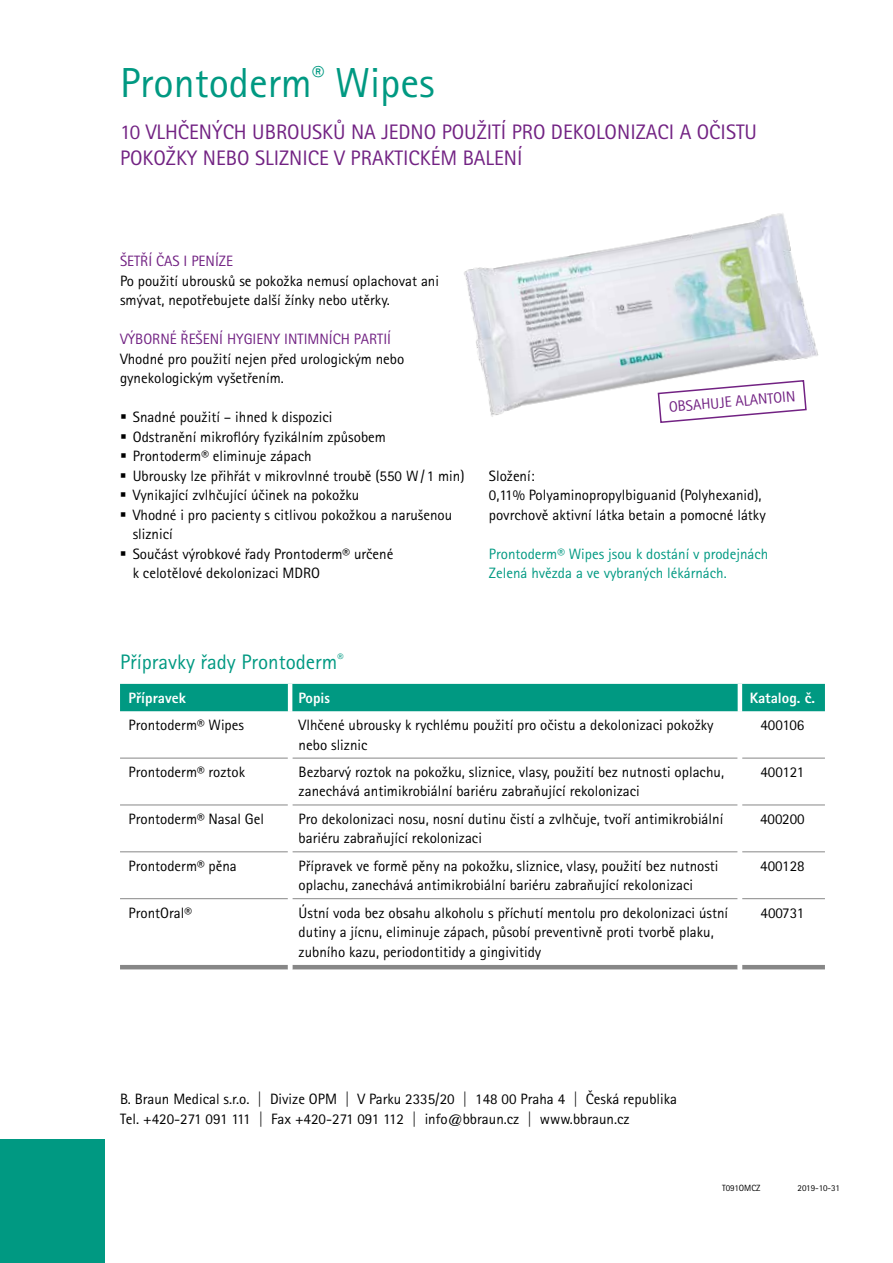
<style>
.page{position:relative;width:893px;height:1263px;background:#fff}
.page>*{position:absolute;margin:0;border:0;box-sizing:border-box;transform-origin:0 0}
.t1{font:42px "Rotis Sans Serif Pro";color:#009982}
.t2{font:21px/25.2px "Rotis Sans Serif Pro";color:#722283}
.t3{font:21px "Rotis Sans Serif Pro";color:#009982}
.t4{font:15px/19.5px "Rotis Sans Serif Pro";color:#000}
.t5{font:15px/19.5px "Rotis Sans Serif Pro";color:#009982}
.t6{font:15px "Rotis Sans Serif Pro";color:#722283}
.t7{font:800 15px "Rotis Sans Serif Pro";color:#fff}
.t8{font:9px "Rotis Sans Serif Pro";color:#000}
</style>
<div class="page">
<div style="left:0;top:1140px;width:104px;height:123px;background:#009982"></div>
<img style="left:464px;top:213px;width:354px;height:204px">
<svg style="left:657px;top:379px;width:150px;height:44px"></svg>
<div style="left:120px;top:684px;width:705px;height:27px;background:#009982"></div>
<hr style="left:120px;top:758px;width:168px;height:1px;background:#878787">
<hr style="left:292px;top:758px;width:446px;height:1px;background:#878787">
<hr style="left:742px;top:758px;width:83px;height:1px;background:#878787">
<hr style="left:120px;top:804px;width:168px;height:1px;background:#878787">
<hr style="left:292px;top:804px;width:446px;height:1px;background:#878787">
<hr style="left:742px;top:804px;width:83px;height:1px;background:#878787">
<hr style="left:120px;top:851px;width:168px;height:1px;background:#878787">
<hr style="left:292px;top:851px;width:446px;height:1px;background:#878787">
<hr style="left:742px;top:851px;width:83px;height:1px;background:#878787">
<hr style="left:120px;top:898px;width:168px;height:1px;background:#878787">
<hr style="left:292px;top:898px;width:446px;height:1px;background:#878787">
<hr style="left:742px;top:898px;width:83px;height:1px;background:#878787">
<hr style="left:120px;top:965px;width:168px;height:4px;background:#878787">
<hr style="left:292px;top:965px;width:446px;height:4px;background:#878787">
<hr style="left:742px;top:965px;width:83px;height:4px;background:#878787">
<hr style="left:288px;top:684px;width:4px;height:27px;background:#fff">
<hr style="left:738px;top:684px;width:4px;height:27px;background:#fff">
<h1 class="t1" style="left:120px;top:58px;width:316px">Prontoderm<sup>®</sup> Wipes</h1>
<h2 class="t2" style="left:120px;top:120px;width:639px">10 VLHČENÝCH UBROUSKŮ NA JEDNO POUŽITÍ PRO DEKOLONIZACI A OČISTU<br>POKOŽKY NEBO SLIZNICE V PRAKTICKÉM BALENÍ</h2>
<p class="t6" style="left:120px;top:252px;width:115px">ŠETŘÍ ČAS I PENÍZE</p>
<p class="t4" style="left:120px;top:271px;width:321px">Po použití ubrousků se pokožka nemusí oplachovat ani smývat, nepotřebujete další žínky nebo utěrky.</p>
<p class="t6" style="left:120px;top:330px;width:273px">VÝBORNÉ ŘEŠENÍ HYGIENY INTIMNÍCH PARTIÍ</p>
<p class="t4" style="left:120px;top:349px;width:286px">Vhodné pro použití nejen před urologickým nebo gynekologickým vyšetřením.</p>
<p class="t4" style="left:133px;top:408px;width:333px">Snadné použití – ihned k dispozici<br>Odstranění mikroflóry fyzikálním způsobem Prontoderm® eliminuje zápach<br>Ubrousky lze přihřát v mikrovlnné troubě (550 W/ 1 min)<br>Vynikající zvlhčující účinek na pokožku<br>Vhodné i pro pacienty s citlivou pokožkou a narušenou sliznicí<br>Součást výrobkové řady Prontoderm® určené<br>k celotělové dekolonizaci MDRO</p>
<p class="t6" style="left:668px;top:398px;width:128px;rotate:-5deg">OBSAHUJE ALANTOIN</p>
<p class="t4" style="left:489px;top:466px;width:278px">Složení:<br>0,11% Polyaminopropylbiguanid (Polyhexanid), povrchově aktivní látka betain a pomocné látky</p>
<p class="t5" style="left:489px;top:544px;width:281px">Prontoderm® Wipes jsou k dostání v prodejnách<br>Zelená hvězda a ve vybraných lékárnách.</p>
<h2 class="t3" style="left:120px;top:650px;width:225px">Přípravky řady Prontoderm<sup>®</sup></h2>
<p class="t7" style="left:129px;top:688px;width:59px">Přípravek</p>
<p class="t7" style="left:299px;top:688px;width:33px">Popis</p>
<p class="t7" style="left:750px;top:688px;width:67px">Katalog. č.</p>
<p class="t4" style="left:129px;top:715px;width:117px">Prontoderm® Wipes</p>
<p class="t4" style="left:299px;top:715px;width:416px">Vlhčené ubrousky k rychlému použití pro očistu a dekolonizaci pokožky nebo sliznic</p>
<p class="t4" style="left:760px;top:715px;width:45px">400106</p>
<p class="t4" style="left:129px;top:762px;width:118px">Prontoderm® roztok</p>
<p class="t4" style="left:299px;top:762px;width:427px">Bezbarvý roztok na pokožku, sliznice, vlasy, použití bez nutnosti oplachu, zanechává antimikrobiální bariéru zabraňující rekolonizaci</p>
<p class="t4" style="left:760px;top:762px;width:45px">400121</p>
<p class="t4" style="left:129px;top:809px;width:137px">Prontoderm® Nasal Gel</p>
<p class="t4" style="left:299px;top:809px;width:426px">Pro dekolonizaci nosu, nosní dutinu čistí a zvlhčuje, tvoří antimikrobiální bariéru zabraňující rekolonizaci</p>
<p class="t4" style="left:760px;top:809px;width:46px">400200</p>
<p class="t4" style="left:129px;top:856px;width:110px">Prontoderm® pěna</p>
<p class="t4" style="left:299px;top:856px;width:421px">Přípravek ve formě pěny na pokožku, sliznice, vlasy, použití bez nutnosti oplachu, zanechává antimikrobiální bariéru zabraňující rekolonizaci</p>
<p class="t4" style="left:760px;top:856px;width:46px">400128</p>
<p class="t4" style="left:129px;top:903px;width:65px">ProntOral®</p>
<p class="t4" style="left:299px;top:903px;width:431px">Ústní voda bez obsahu alkoholu s příchutí mentolu pro dekolonizaci ústní dutiny a jícnu, eliminuje zápach, působí preventivně proti tvorbě plaku, zubního kazu, periodontitidy a gingivitidy</p>
<p class="t4" style="left:761px;top:903px;width:45px">400731</p>
<p class="t4" style="left:120px;top:1089px;width:559px">B. Braun Medical s.r.o. | Divize OPM | V Parku 2335/20 | 148 00 Praha 4 | Česká republika<br>Tel. +420-271 091 111 | Fax +420-271 091 112 | info@bbraun.cz | www.bbraun.cz</p>
<p class="t8" style="left:722px;top:1182px;width:40px">T091OMCZ</p>
<p class="t8" style="left:797px;top:1182px;width:44px">2019-10-31</p>
</div>
